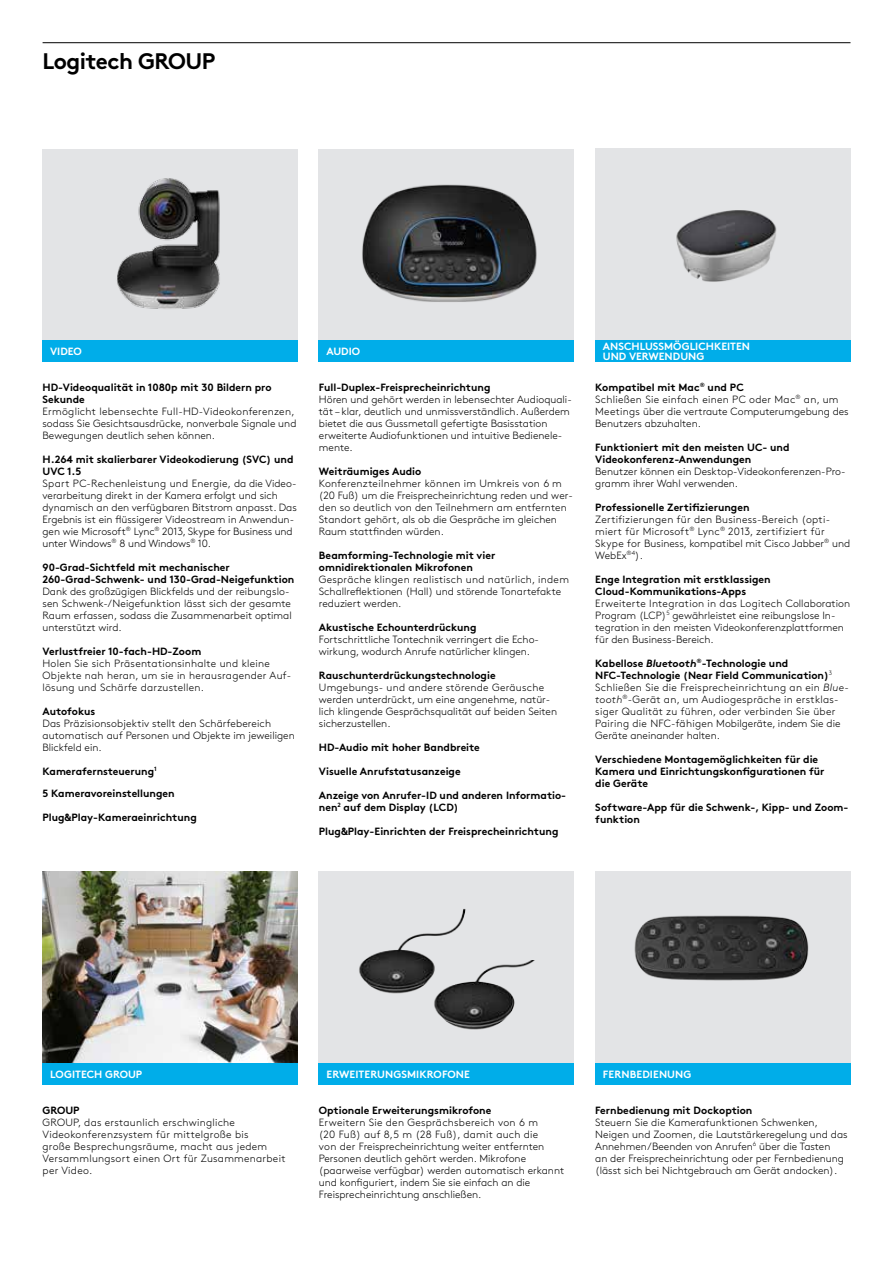
<style>
.page{position:relative;width:893px;height:1263px;background:#fff}
.page>*{position:absolute;margin:0;border:0;box-sizing:border-box;transform-origin:0 0}
.t1{font:700 22.5px "Brown Pro";letter-spacing:-.025em;color:#000}
.t2{font:300 10.5px/12px "Brown Pro";color:#000}
.t3{font:700 10.5px/12px "Brown Pro";color:#000}
.t4{font:300 10.5px/12px "Brown Pro";letter-spacing:.025em;color:#000}
.t5{font:700 10.5px/9.8px "Brown Pro";color:#fff}
.s1{font-weight:700}
.s2{font-weight:700;font-style:italic}
.s3{font-style:italic}
</style>
<div class="page">
<hr style="left:43px;top:42px;width:807px;height:1px;background:#000">
<div style="left:43px;top:149px;width:255px;height:191px;background:#e3e4e6"></div>
<img style="left:43px;top:872px;width:255px;height:191px">
<div style="left:595px;top:149px;width:255px;height:191px;background:#e3e4e6"></div>
<div style="left:595px;top:872px;width:255px;height:191px;background:#e3e4e6"></div>
<div style="left:319px;top:149px;width:255px;height:191px;background:#e3e4e6"></div>
<div style="left:319px;top:872px;width:255px;height:191px;background:#e3e4e6"></div>
<div style="left:43px;top:340px;width:255px;height:21px;background:#00ade9"></div>
<div style="left:43px;top:1063px;width:255px;height:21px;background:#00ade9"></div>
<div style="left:319px;top:340px;width:255px;height:21px;background:#00ade9"></div>
<div style="left:319px;top:1063px;width:255px;height:21px;background:#00ade9"></div>
<div style="left:595px;top:340px;width:255px;height:21px;background:#00ade9"></div>
<div style="left:595px;top:1063px;width:255px;height:21px;background:#00ade9"></div>
<img style="left:362px;top:184px;width:175px;height:118px">
<img style="left:676px;top:210px;width:101px;height:72px">
<img style="left:634px;top:915px;width:175px;height:66px">
<img style="left:359px;top:908px;width:107px;height:86px">
<img style="left:431px;top:960px;width:104px;height:70px">
<img style="left:117px;top:178px;width:103px;height:131px">
<h1 class="t1" style="left:42px;top:42px;width:174px">Logitech GROUP</h1>
<p class="t5" style="left:50px;top:345px;width:33px">VIDEO</p>
<p class="t3" style="left:43px;top:380px;width:231px">HD-Videoqualität in 1080p mit 30 Bildern pro<br>Sekunde</p>
<p class="t2" style="left:43px;top:404px;width:255px">Ermöglicht lebensechte Full-HD-Videokonferenzen, sodass Sie Gesichtsausdrücke, nonverbale Signale und<br>Bewegungen deutlich sehen können.</p>
<p class="t3" style="left:43px;top:452px;width:252px">H.264 mit skalierbarer Videokodierung (SVC) und<br>UVC 1.5</p>
<p class="t2" style="left:43px;top:476px;width:256px">Spart PC-Rechenleistung und Energie, da die Video&shy;verarbeitung direkt in der Kamera erfolgt und sich dynamisch an den verfügbaren Bitstrom anpasst. Das Ergebnis ist ein flüssigerer Videostream in Anwendun&shy;gen wie Microsoft<sup>®</sup> Lync<sup>®</sup> 2013, Skype for Business und unter Windows<sup>®</sup> 8 und Windows<sup>®</sup> 10.</p>
<p class="t3" style="left:43px;top:560px;width:253px">90-Grad-Sichtfeld mit mechanischer<br>260-Grad-Schwenk- und 130-Grad-Neigefunktion</p>
<p class="t2" style="left:43px;top:584px;width:251px">Dank des großzügigen Blickfelds und der reibungslo&shy;sen Schwenk-/Neigefunktion lässt sich der gesamte Raum erfassen, sodass die Zusammenarbeit optimal unterstützt wird.</p>
<p class="t3" style="left:43px;top:644px;width:160px">Verlustfreier 10-fach-HD-Zoom</p>
<p class="t4" style="left:43px;top:656px;width:250px">Holen Sie sich Präsentationsinhalte und kleine<br>Objekte nah heran, um sie in herausragender Auf&shy;lösung und Schärfe darzustellen.</p>
<p class="t3" style="left:43px;top:704px;width:54px">Autofokus</p>
<p class="t2" style="left:43px;top:716px;width:254px">Das Präzisionsobjektiv stellt den Schärfebereich automatisch auf Personen und Objekte im jeweiligen<br>Blickfeld ein.</p>
<p class="t3" style="left:43px;top:759px;width:134px;line-height:22.5px">Kamerafernsteuerung<sup>1<br></sup>5 Kameravoreinstellungen</p>
<p class="t3" style="left:43px;top:810px;width:156px">Plug&amp;Play-Kameraeinrichtung</p>
<p class="t5" style="left:326px;top:345px;width:35px">AUDIO</p>
<p class="t3" style="left:319px;top:380px;width:173px">Full-Duplex-Freisprecheinrichtung</p>
<p class="t2" style="left:319px;top:392px;width:254px">Hören und gehört werden in lebensechter Audioquali&shy;tät – klar, deutlich und unmissverständlich. Außerdem bietet die aus Gussmetall gefertigte Basisstation erweiterte Audiofunktionen und intuitive Bedienele&shy;mente.</p>
<p class="t3" style="left:319px;top:464px;width:104px">Weiträumiges Audio</p>
<p class="t2" style="left:319px;top:476px;width:256px">Konferenzteilnehmer können im Umkreis von 6 m (20 Fuß) um die Freisprecheinrichtung reden und wer&shy;den so deutlich von den Teilnehmern am entfernten Standort gehört, als ob die Gespräche im gleichen Raum stattfinden würden.</p>
<p class="t3" style="left:319px;top:548px;width:178px">Beamforming-Technologie mit vier omnidirektionalen Mikrofonen</p>
<p class="t2" style="left:319px;top:572px;width:252px">Gespräche klingen realistisch und natürlich, indem<br>Schallreflektionen (Hall) und störende Tonartefakte reduziert werden.</p>
<p class="t3" style="left:319px;top:620px;width:159px">Akustische Echounterdrückung</p>
<p class="t2" style="left:319px;top:632px;width:220px">Fortschrittliche Tontechnik verringert die Echo&shy;wirkung, wodurch Anrufe natürlicher klingen.</p>
<p class="t3" style="left:319px;top:668px;width:178px">Rauschunterdrückungstechnologie</p>
<p class="t2" style="left:319px;top:680px;width:240px">Umgebungs- und andere störende Geräusche werden unterdrückt, um eine angenehme, natür&shy;lich klingende Gesprächsqualität auf beiden Seiten sicherzustellen.</p>
<p class="t3" style="left:319px;top:740px;width:162px">HD-Audio mit hoher Bandbreite</p>
<p class="t3" style="left:319px;top:764px;width:143px">Visuelle Anrufstatusanzeige</p>
<p class="t3" style="left:319px;top:788px;width:249px">Anzeige von Anrufer-ID und anderen Informatio&shy;nen<sup>2</sup> auf dem Display (LCD)</p>
<p class="t3" style="left:319px;top:824px;width:241px">Plug&amp;Play-Einrichten der Freisprecheinrichtung</p>
<p class="t5" style="left:603px;top:340px;width:149px">ANSCHLUSSMÖGLICHKEITEN<br>UND VERWENDUNG</p>
<p class="t2" style="left:595px;top:380px;width:255px"><span class="s1">Kompatibel mit Mac</span><sup>®</sup> <span class="s1">und PC<br></span>Schließen Sie einfach einen PC oder Mac<sup>®</sup> an, um Meetings über die vertraute Computerumgebung des Benutzers abzuhalten.</p>
<p class="t3" style="left:595px;top:440px;width:196px">Funktioniert mit den meisten UC- und<br>Videokonferenz-Anwendungen</p>
<p class="t2" style="left:595px;top:464px;width:252px">Benutzer können ein Desktop-Videokonferenzen-Pro&shy;gramm ihrer Wahl verwenden.</p>
<p class="t3" style="left:595px;top:500px;width:156px">Professionelle Zertifizierungen</p>
<p class="t4" style="left:595px;top:512px;width:257px">Zertifizierungen für den Business-Bereich (opti&shy;miert für Microsoft<sup>®</sup> Lync<sup>®</sup> 2013, zertifiziert für Skype for Business, kompatibel mit Cisco Jabber<sup>®</sup> und WebEx<sup>®4</sup>).</p>
<p class="t3" style="left:595px;top:572px;width:177px">Enge Integration mit erstklassigen<br>Cloud-Kommunikations-Apps</p>
<p class="t2" style="left:595px;top:596px;width:256px">Erweiterte Integration in das Logitech Collaboration Program (LCP)<sup>5</sup> gewährleistet eine reibungslose In&shy;tegration in den meisten Videokonferenzplattformen für den Business-Bereich.</p>
<p class="t4" style="left:595px;top:656px;width:255px"><span class="s1">Kabellose</span> <span class="s2">Bluetooth</span><sup>®</sup><span class="s1">-Technologie und NFC-Technologie (Near Field Communication)</span><sup>3<br></sup>Schließen Sie die Freisprecheinrichtung an ein <span class="s3">Blue&shy;tooth</span><sup>®</sup>-Gerät an, um Audiogespräche in erstklas&shy;siger Qualität zu führen, oder verbinden Sie über Pairing die NFC-fähigen Mobilgeräte, indem Sie die Geräte aneinander halten.</p>
<p class="t3" style="left:595px;top:752px;width:231px">Verschiedene Montagemöglichkeiten für die<br>Kamera und Einrichtungskonfigurationen für die Geräte</p>
<p class="t3" style="left:595px;top:800px;width:255px">Software-App für die Schwenk-, Kipp- und Zoom&shy;funktion</p>
<p class="t5" style="left:50px;top:1068px;width:94px">LOGITECH GROUP</p>
<p class="t3" style="left:43px;top:1103px;width:39px">GROUP</p>
<p class="t4" style="left:43px;top:1115px;width:245px">GROUP, das erstaunlich erschwingliche Videokonferenzsystem für mittelgroße bis<br>große Besprechungsräume, macht aus jedem Versammlungsort einen Ort für Zusammenarbeit per Video.</p>
<p class="t5" style="left:327px;top:1068px;width:145px">ERWEITERUNGSMIKROFONE</p>
<p class="t3" style="left:319px;top:1103px;width:174px">Optionale Erweiterungsmikrofone</p>
<p class="t2" style="left:319px;top:1115px;width:247px">Erweitern Sie den Gesprächsbereich von 6 m<br>(20 Fuß) auf 8,5 m (28 Fuß), damit auch die<br>von der Freisprecheinrichtung weiter entfernten Personen deutlich gehört werden. Mikrofone (paarweise verfügbar) werden automatisch erkannt und konfiguriert, indem Sie sie einfach an die Freisprecheinrichtung anschließen.</p>
<p class="t5" style="left:603px;top:1068px;width:90px">FERNBEDIENUNG</p>
<p class="t3" style="left:595px;top:1103px;width:159px">Fernbedienung mit Dockoption</p>
<p class="t2" style="left:595px;top:1115px;width:254px">Steuern Sie die Kamerafunktionen Schwenken, Neigen und Zoomen, die Lautstärkeregelung und das Annehmen/Beenden von Anrufen<sup>6</sup> über die Tasten<br>an der Freisprecheinrichtung oder per Fernbedienung (lässt sich bei Nichtgebrauch am Gerät andocken).</p>
</div>
